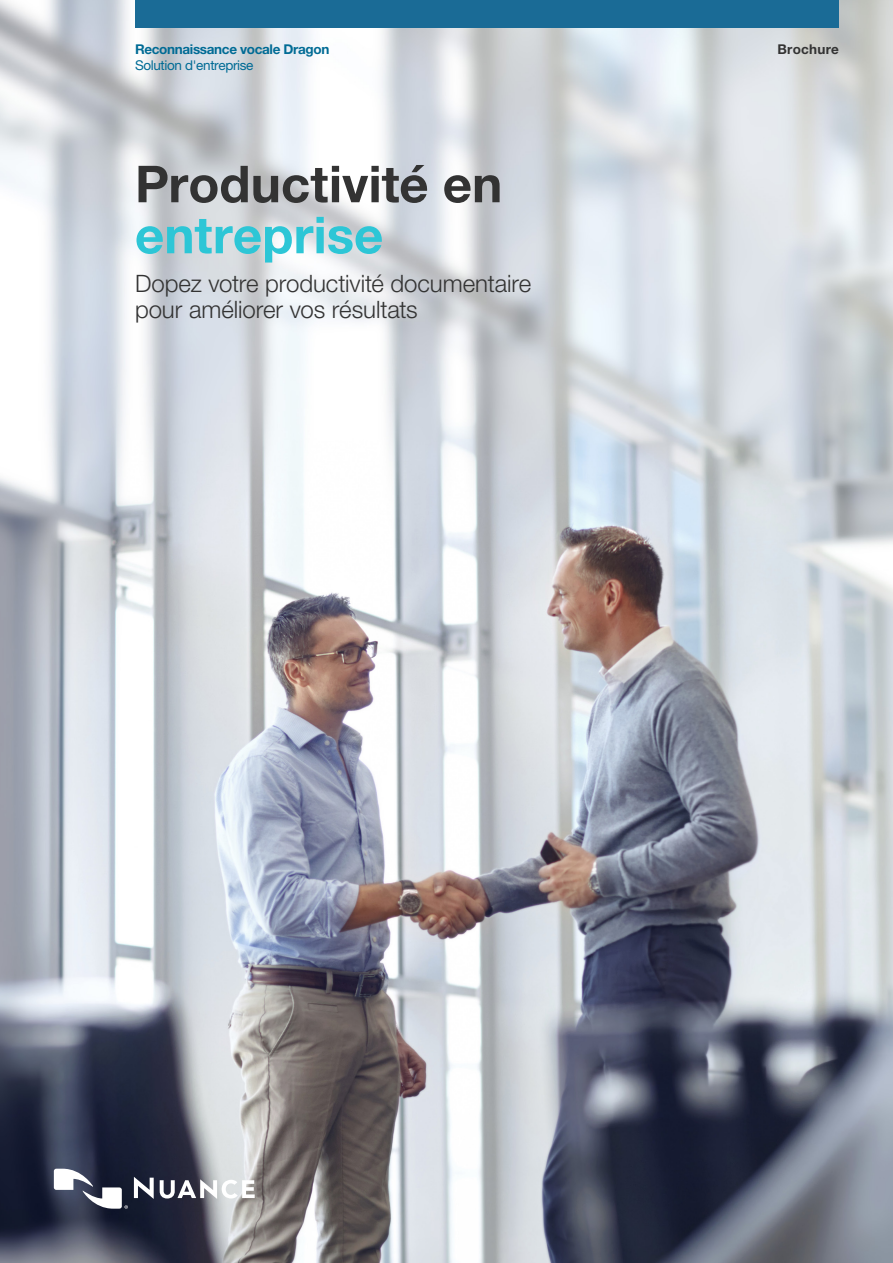
<style>
.page{position:relative;width:893px;height:1263px;background:#fff}
.page>*{position:absolute;margin:0;border:0;box-sizing:border-box;transform-origin:0 0}
.t1{font:700 51px "Helvetica Neue LT Pro";color:#333}
.t2{font:700 51px "Helvetica Neue LT Pro";color:#2dc6d6}
.t3{font:300 24px/25.5px "Helvetica Neue LT Pro";letter-spacing:-.005em;color:#333}
.t4{font:700 13.5px "Helvetica Neue LT Pro";letter-spacing:-.025em;color:#006b95}
.t5{font:13.5px "Helvetica Neue LT Pro";letter-spacing:-.025em;color:#006b95}
.t6{font:700 13.5px "Helvetica Neue LT Pro";letter-spacing:.02em;color:#333}
</style>
<div class="page">
<img style="left:0;top:0;width:893px;height:1263px">
<svg style="left:134px;top:1177px;width:20px;height:22px"></svg>
<svg style="left:160px;top:1179px;width:95px;height:20px"></svg>
<svg style="left:54px;top:1169px;width:74px;height:40px"></svg>
<div style="left:135px;top:0;width:704px;height:27px;background:#1a6b96"></div>
<p class="t4" style="left:135px;top:41px;width:196px">Reconnaissance vocale Dragon</p>
<p class="t5" style="left:135px;top:57px;width:120px">Solution d'entreprise</p>
<h1 class="t1" style="left:135px;top:153px;width:369px">Productivité en</h1>
<h1 class="t2" style="left:135px;top:204px;width:250px">entreprise</h1>
<p class="t3" style="left:135px;top:270px;width:398px">Dopez votre productivité documentaire pour améliorer vos résultats</p>
<p class="t6" style="left:777px;top:41px;width:63px">Brochure</p>
</div>
